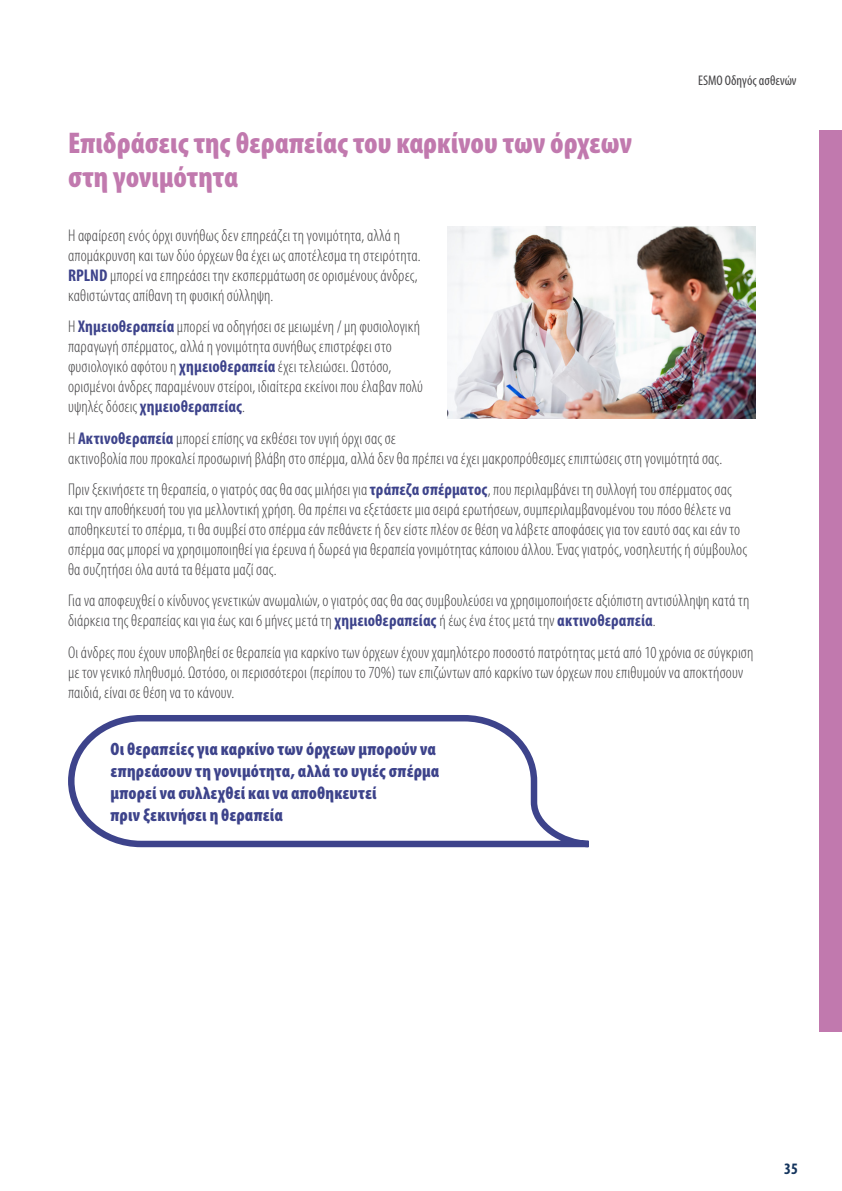
<style>
.page{position:relative;width:842px;height:1191px;background:#fff}
.page>*{position:absolute;margin:0;border:0;box-sizing:border-box;transform-origin:0 0}
.t1{font:900 condensed 30px/34px "Myriad Pro";color:#c179ae}
.t2{font:900 condensed 18px/22px "Myriad Pro";letter-spacing:.005em;color:#3d438b}
.t3{font:300 condensed 17px/20px "Myriad Pro";letter-spacing:.01em;color:#434244}
.t4{font:700 condensed 16px "Myriad Pro";color:#14345d}
.t5{font:condensed 14px "Myriad Pro";color:#434244}
.s1{font-weight:700;color:#3d438b}
</style>
<div class="page">
<svg style="left:68px;top:715px;width:521px;height:133px"></svg>
<img style="left:448px;top:227px;width:307px;height:192px">
<div style="left:819px;top:130px;width:23px;height:902px;background:#c179ae"></div>
<p class="t5" style="left:698px;top:72px;width:100px">ESMO Οδηγός ασθενών</p>
<h1 class="t1" style="left:68px;top:125px;width:566px">Επιδράσεις της θεραπείας του καρκίνου των όρχεων στη γονιμότητα</h1>
<p class="t3" style="left:68px;top:225px;width:354px">Η αφαίρεση ενός όρχι συνήθως δεν επηρεάζει τη γονιμότητα, αλλά η απομάκρυνση και των δύο όρχεων θα έχει ως αποτέλεσμα τη στειρότητα.<br><span class="s1">RPLND</span> μπορεί να επηρεάσει την εκσπερμάτωση σε ορισμένους άνδρες, καθιστώντας απίθανη τη φυσική σύλληψη.</p>
<p class="t3" style="left:68px;top:317px;width:356px">Η <span class="s1">Χημειοθεραπεία</span> μπορεί να οδηγήσει σε μειωμένη / μη φυσιολογική παραγωγή σπέρματος, αλλά η γονιμότητα συνήθως επιστρέφει στο φυσιολογικό αφότου η <span class="s1">χημειοθεραπεία</span> έχει τελειώσει. Ωστόσο, ορισμένοι άνδρες παραμένουν στείροι, ιδιαίτερα εκείνοι που έλαβαν πολύ υψηλές δόσεις <span class="s1">χημειοθεραπείας</span>.</p>
<p class="t3" style="left:68px;top:428px;width:656px">Η <span class="s1">Ακτινοθεραπεία</span> μπορεί επίσης να εκθέσει τον υγιή όρχι σας σε<br>ακτινοβολία που προκαλεί προσωρινή βλάβη στο σπέρμα, αλλά δεν θα πρέπει να έχει μακροπρόθεσμες επιπτώσεις στη γονιμότητά σας.</p>
<p class="t3" style="left:68px;top:479px;width:681px">Πριν ξεκινήσετε τη θεραπεία, ο γιατρός σας θα σας μιλήσει για <span class="s1">τράπεζα σπέρματος</span>, που περιλαμβάνει τη συλλογή του σπέρματος σας και την αποθήκευσή του για μελλοντική χρήση. Θα πρέπει να εξετάσετε μια σειρά ερωτήσεων, συμπεριλαμβανομένου του πόσο θέλετε να αποθηκευτεί το σπέρμα, τι θα συμβεί στο σπέρμα εάν πεθάνετε ή δεν είστε πλέον σε θέση να λάβετε αποφάσεις για τον εαυτό σας και εάν το σπέρμα σας μπορεί να χρησιμοποιηθεί για έρευνα ή δωρεά για θεραπεία γονιμότητας κάποιου άλλου. Ένας γιατρός, νοσηλευτής ή σύμβουλος θα συζητήσει όλα αυτά τα θέματα μαζί σας.</p>
<p class="t3" style="left:68px;top:590px;width:683px">Για να αποφευχθεί ο κίνδυνος γενετικών ανωμαλιών, ο γιατρός σας θα σας συμβουλεύσει να χρησιμοποιήσετε αξιόπιστη αντισύλληψη κατά τη διάρκεια της θεραπείας και για έως και 6 μήνες μετά τη <span class="s1">χημειοθεραπείας</span> ή έως ένα έτος μετά την <span class="s1">ακτινοθεραπεία</span>.</p>
<p class="t3" style="left:68px;top:642px;width:687px">Οι άνδρες που έχουν υποβληθεί σε θεραπεία για καρκίνο των όρχεων έχουν χαμηλότερο ποσοστό πατρότητας μετά από 10 χρόνια σε σύγκριση με τον γενικό πληθυσμό. Ωστόσο, οι περισσότεροι (περίπου το 70%) των επιζώντων από καρκίνο των όρχεων που επιθυμούν να αποκτήσουν παιδιά, είναι σε θέση να το κάνουν.</p>
<p class="t2" style="left:111px;top:737px;width:330px">Οι θεραπείες για καρκίνο των όρχεων μπορούν να επηρεάσουν τη γονιμότητα, αλλά το υγιές σπέρμα μπορεί να συλλεχθεί και να αποθηκευτεί<br>πριν ξεκινήσει η θεραπεία</p>
<p class="t4" style="left:784px;top:1159px;width:15px">35</p>
</div>
